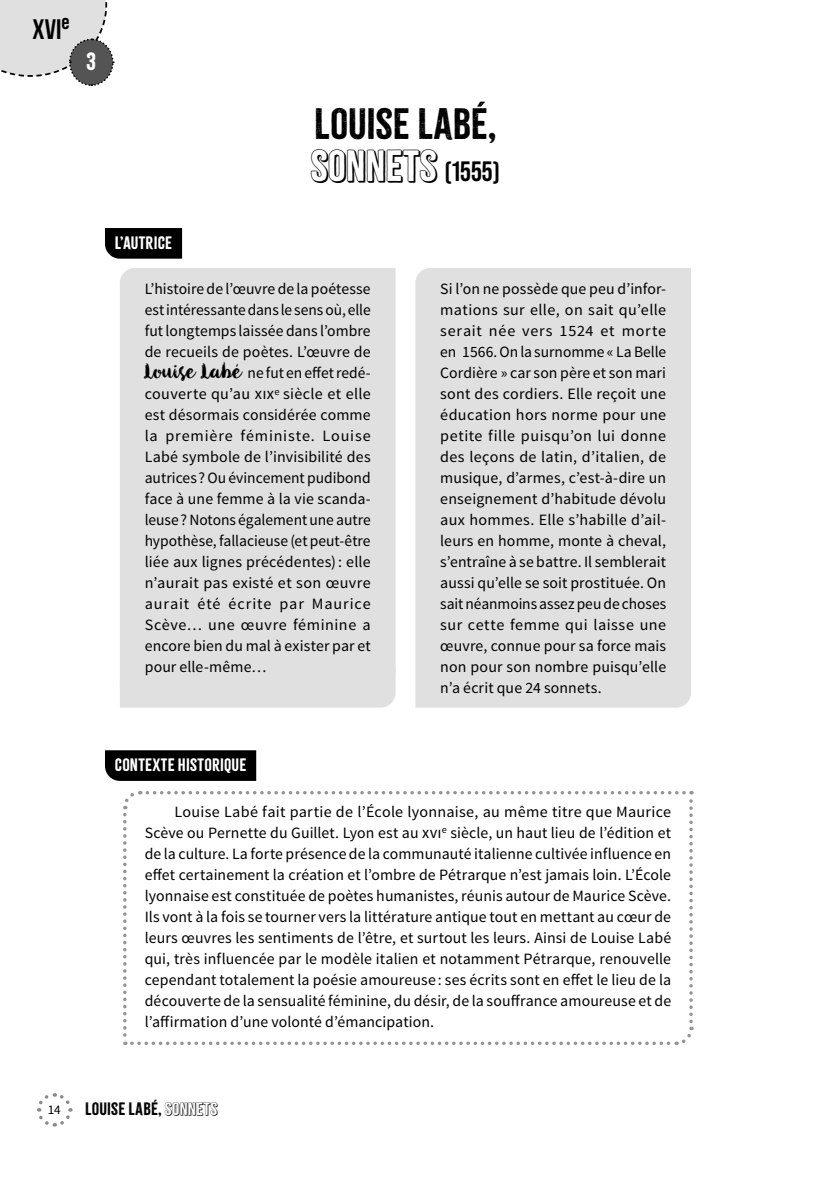
<style>
.page{position:relative;width:817px;height:1188px;background:#fff}
.page>*{position:absolute;margin:0;border:0;box-sizing:border-box;transform-origin:0 0}
.t1{font:38.5px "Citrus Gothic Shadow";color:#000}
.t2{font:38.5px "Citrus Gothic";letter-spacing:-.005em;color:#000}
.t3{font:700 28.18px "Bebas Neue";color:#000}
.t4{font:21.88px "Citrus Gothic Solid";color:#fff}
.t5{font:15.75px/21px "Source Sans Pro";letter-spacing:.01em;color:#000;text-align:justify}
.t6{font:15.75px "Citrus Gothic Solid";letter-spacing:.015em;color:#fff}
.t7{font:15.75px "Citrus Gothic";letter-spacing:.015em;color:#000}
.t8{font:13.12px "Source Sans Pro";color:#000}
.s1{font-family:"Bebas Neue Pro";font-weight:700;font-size:28px}
.s2{font-family:"Botanica Script Dry Brush";font-size:21px}
.s3{font-family:"Citrus Gothic Shadow"}
</style>
<div class="page">
<svg style="left:37px;top:1093px;width:36px;height:34px"></svg>
<div style="left:105px;top:228px;width:77px;height:31px;background:#000"></div>
<div style="left:120px;top:268px;width:275px;height:399px;background:#e0e0e0"></div>
<div style="left:120px;top:667px;width:275px;height:40px;background:#e0e0e0"></div>
<div style="left:415px;top:268px;width:275px;height:439px;background:#e0e0e0"></div>
<svg style="left:105px;top:750px;width:151px;height:31px;background:#050505"></svg>
<svg style="left:123px;top:791px;width:571px;height:254px"></svg>
<svg style="left:0;top:0;width:114px;height:86px"></svg>
<h2 class="t3" style="left:32px;top:14px;width:39px">xvi<sup>e</sup></h2>
<h3 class="t4" style="left:86px;top:48px;width:11px">3</h3>
<h1 class="t2" style="left:314px;top:100px;width:184px">LOUISE LABÉ,</h1>
<h1 class="t1" style="left:310px;top:141px;width:191px">SONNETS <span class="s1">(1555)</span></h1>
<p class="t6" style="left:115px;top:233px;width:59px">L’AUTRICE</p>
<p class="t5" style="left:145px;top:279px;width:227px">L’histoire de l’œuvre de la poétesse est intéressante dans le sens où, elle fut longtemps laissée dans l’ombre de recueils de poètes. L’œuvre de <span class="s2">Louise Labé</span> ne fut en effet redé&shy;couverte qu’au xix<sup>e</sup> siècle et elle est désormais considérée comme la première féministe. Louise Labé symbole de l’invisibilité des autrices? Ou évincement pudibond face à une femme à la vie scanda&shy;leuse? Notons également une autre hypothèse, fallacieuse (et peut-être liée aux lignes précédentes): elle n’aurait pas existé et son œuvre aurait été écrite par Maurice Scève… une œuvre féminine a encore bien du mal à exister par et pour elle-même…</p>
<p class="t5" style="left:440px;top:279px;width:227px">Si l’on ne possède que peu d’infor&shy;mations sur elle, on sait qu’elle serait née vers 1524 et morte en 1566. On la surnomme « La Belle Cordière » car son père et son mari sont des cordiers. Elle reçoit une éducation hors norme pour une petite fille puisqu’on lui donne des leçons de latin, d’italien, de musique, d’armes, c’est-à-dire un enseignement d’habitude dévolu aux hommes. Elle s’habille d’ail&shy;leurs en homme, monte à cheval, s’entraîne à se battre. Il semblerait aussi qu’elle se soit prostituée. On sait néanmoins assez peu de choses sur cette femme qui laisse une œuvre, connue pour sa force mais non pour son nombre puisqu’elle n’a écrit que 24 sonnets.</p>
<p class="t6" style="left:115px;top:755px;width:133px">CONTEXTE HISTORIQUE</p>
<p class="t5" style="left:145px;top:801px;width:527px;text-indent:30px">Louise Labé fait partie de l’École lyonnaise, au même titre que Maurice Scève ou Pernette du Guillet. Lyon est au xvi<sup>e</sup> siècle, un haut lieu de l’édition et de la culture. La forte présence de la communauté italienne cultivée influence en effet certainement la création et l’ombre de Pétrarque n’est jamais loin. L’École lyonnaise est constituée de poètes humanistes, réunis autour de Maurice Scève.<br>Ils vont à la fois se tourner vers la littérature antique tout en mettant au cœur de leurs œuvres les sentiments de l’être, et surtout les leurs. Ainsi de Louise Labé qui, très influencée par le modèle italien et notamment Pétrarque, renouvelle cependant totalement la poésie amoureuse : ses écrits sont en effet le lieu de la découverte de la sensualité féminine, du désir, de la souffrance amoureuse et de l’affirmation d’une volonté d’émancipation.</p>
<p class="t8" style="left:48px;top:1102px;width:14px">14</p>
<p class="t7" style="left:85px;top:1098px;width:119px">LOUISE LABÉ, <span class="s3">SONNET</span></p>
</div>
